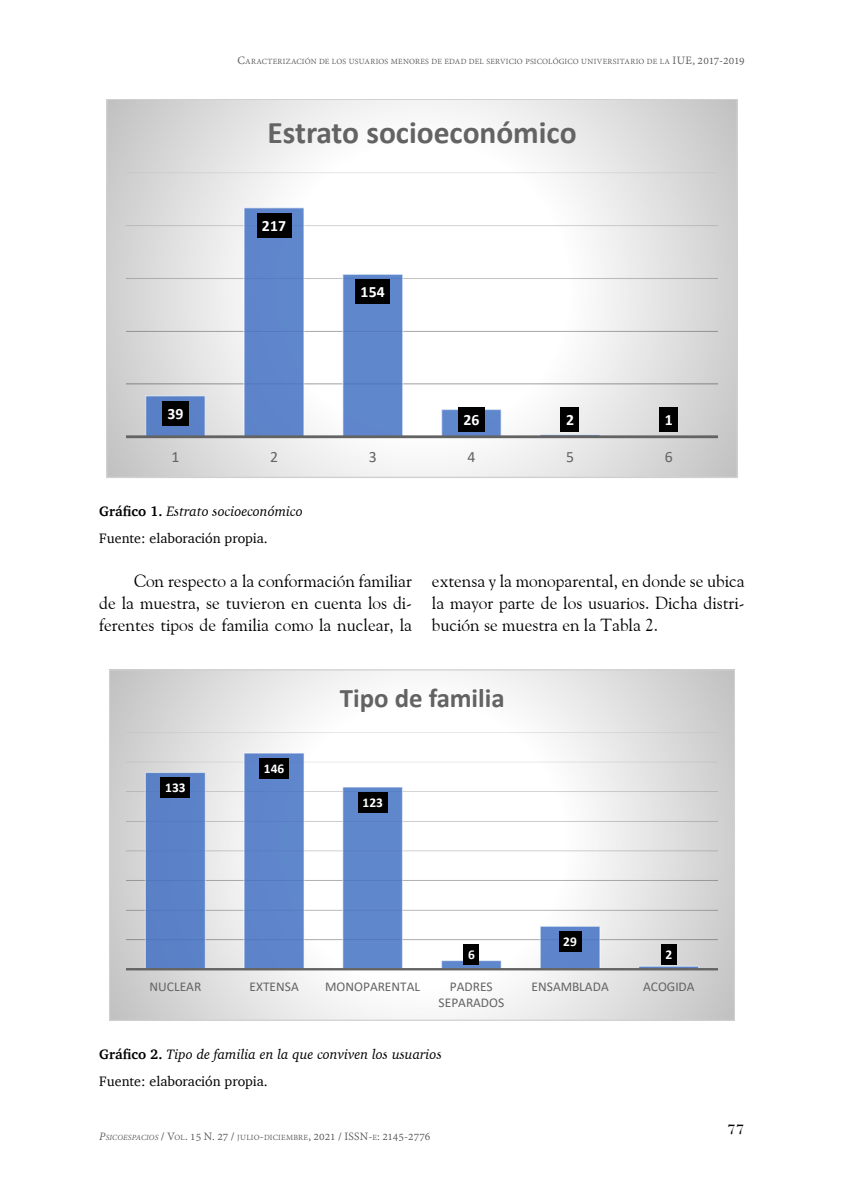
<style>
.page{position:relative;width:844px;height:1191px;background:#fff}
.page>*{position:absolute;margin:0;border:0;box-sizing:border-box;transform-origin:0 0}
.t1{font:700 31.5px "Calibri";letter-spacing:-.005em;color:#646363}
.t2{font:700 26.78px "Calibri";letter-spacing:-.005em;color:#646363}
.t3{font:17.5px/21.9px "Goudy Old Style BT";color:#000;text-align:justify}
.t4{font:17.5px "Bell";color:#000}
.t5{font:700 15.75px "Calibri";letter-spacing:.005em;color:#fff}
.t6{font:15.75px "Calibri";color:#646363}
.t7{font:italic 14px/26.8px "Charter";color:#000}
.t8{font:14px/26.8px "Charter";color:#000}
.t9{font:13.47px/16.4px "Calibri";color:#646363;text-align:center}
.t10{font:700 13.47px "Calibri";letter-spacing:.005em;color:#fff}
.t11{font:12.25px "Adobe Devanagari";letter-spacing:-.005em;color:#575756}
.t12{font:8.58px "Adobe Devanagari";letter-spacing:.025em;color:#575756}
.s1{font-size:12.25px}
.s2{font-weight:700}
.s3{font-style:italic}
.s4{font-weight:700;font-style:normal}
.s5{font-style:normal}
.s6{font-style:italic;font-size:8.58px}
.s7{font-size:8.58px}
</style>
<div class="page">
<svg style="left:108px;top:101px;width:627px;height:375px"></svg>
<svg style="left:126px;top:172px;width:591px;height:212px"></svg>
<svg style="left:144px;top:206px;width:556px;height:229px"></svg>
<hr style="left:126px;top:435px;width:591px;height:3px;background:#646363">
<div style="left:162px;top:401px;width:27px;height:24px;background:#000"></div>
<div style="left:257px;top:213px;width:34px;height:24px;background:#000"></div>
<div style="left:355px;top:279px;width:35px;height:25px;background:#000"></div>
<div style="left:458px;top:407px;width:26px;height:24px;background:#000"></div>
<div style="left:560px;top:407px;width:19px;height:24px;background:#000"></div>
<div style="left:659px;top:407px;width:19px;height:24px;background:#000"></div>
<svg style="left:111px;top:672px;width:621px;height:346px"></svg>
<svg style="left:126px;top:732px;width:591px;height:208px"></svg>
<svg style="left:144px;top:752px;width:555px;height:216px"></svg>
<hr style="left:126px;top:968px;width:591px;height:2px;background:#646363">
<div style="left:160px;top:777px;width:30px;height:21px;background:#000"></div>
<div style="left:259px;top:757px;width:30px;height:21px;background:#000"></div>
<div style="left:358px;top:791px;width:29px;height:21px;background:#000"></div>
<div style="left:463px;top:944px;width:16px;height:20px;background:#000"></div>
<div style="left:558px;top:930px;width:23px;height:21px;background:#000"></div>
<div style="left:660px;top:944px;width:16px;height:20px;background:#000"></div>
<p class="t12" style="left:237px;top:57px;width:508px"><span class="s1">C</span>ARACTERIZACIÓN DE LOS USUARIOS MENORES DE EDAD DEL SERVICIO PSICOLÓGICO UNIVERSITARIO DE LA <span class="s1">IUE, 2017-2019</span></p>
<h1 class="t1" style="left:267px;top:110px;width:311px">Estrato socioeconómico</h1>
<p class="t5" style="left:167px;top:402px;width:18px">39</p>
<p class="t5" style="left:262px;top:214px;width:26px">217</p>
<p class="t5" style="left:360px;top:281px;width:26px">154</p>
<p class="t5" style="left:463px;top:408px;width:18px">26</p>
<p class="t5" style="left:566px;top:408px;width:9px">2</p>
<p class="t5" style="left:664px;top:408px;width:9px">1</p>
<p class="t6" style="left:171px;top:446px;width:9px">1</p>
<p class="t6" style="left:270px;top:446px;width:9px">2</p>
<p class="t6" style="left:368px;top:446px;width:9px">3</p>
<p class="t6" style="left:467px;top:446px;width:9px">4</p>
<p class="t6" style="left:566px;top:446px;width:9px">5</p>
<p class="t6" style="left:664px;top:446px;width:9px">6</p>
<p class="t8" style="left:99px;top:498px;width:205px"><span class="s2">Gráfico 1.</span> <span class="s3">Estrato socioeconómico<br></span>Fuente: elaboración propia.</p>
<p class="t3" style="left:99px;top:570px;width:314px;text-indent:35px">Con respecto a la conformación familiar de la muestra, se tuvieron en cuenta los di&shy;ferentes tipos de familia como la nuclear, la</p>
<p class="t3" style="left:432px;top:570px;width:314px">extensa y la monoparental, en donde se ubica la mayor parte de los usuarios. Dicha distri&shy;bución se muestra en la Tabla 2.</p>
<p class="t10" style="left:165px;top:778px;width:22px">133</p>
<p class="t10" style="left:264px;top:758px;width:22px">146</p>
<h2 class="t2" style="left:340px;top:679px;width:166px">Tipo de familia</h2>
<p class="t10" style="left:362px;top:793px;width:22px">123</p>
<p class="t10" style="left:468px;top:945px;width:8px">6</p>
<p class="t10" style="left:563px;top:932px;width:15px">29</p>
<p class="t10" style="left:665px;top:945px;width:8px">2</p>
<p class="t9" style="left:150px;top:977px;width:53px">NUCLEAR</p>
<p class="t9" style="left:249px;top:977px;width:51px">EXTENSA</p>
<p class="t9" style="left:325px;top:977px;width:96px">MONOPARENTAL</p>
<p class="t9" style="left:438px;top:977px;width:67px">PADRES<br>SEPARADOS</p>
<p class="t9" style="left:531px;top:977px;width:79px">ENSAMBLADA</p>
<p class="t9" style="left:643px;top:977px;width:53px">ACOGIDA</p>
<p class="t7" style="left:99px;top:1040px;width:344px"><span class="s4">Gráfico 2.</span> Tipo de familia en la que conviven los usuarios<br><span class="s5">Fuente: elaboración propia.</span></p>
<p class="t11" style="left:99px;top:1129px;width:252px"><span class="s3">P</span><span class="s6">SICOESPACIOS</span> / V<span class="s7">OL</span>. 15 N. 27 / <span class="s7">JULIO</span>-<span class="s7">DICIEMBRE</span>, 2021 / ISSN</p>
<p class="t11" style="left:368px;top:1129px;width:64px">-<span class="s7">E</span>: 2145-2776</p>
<p class="t4" style="left:727px;top:1118px;width:19px">77</p>
</div>
